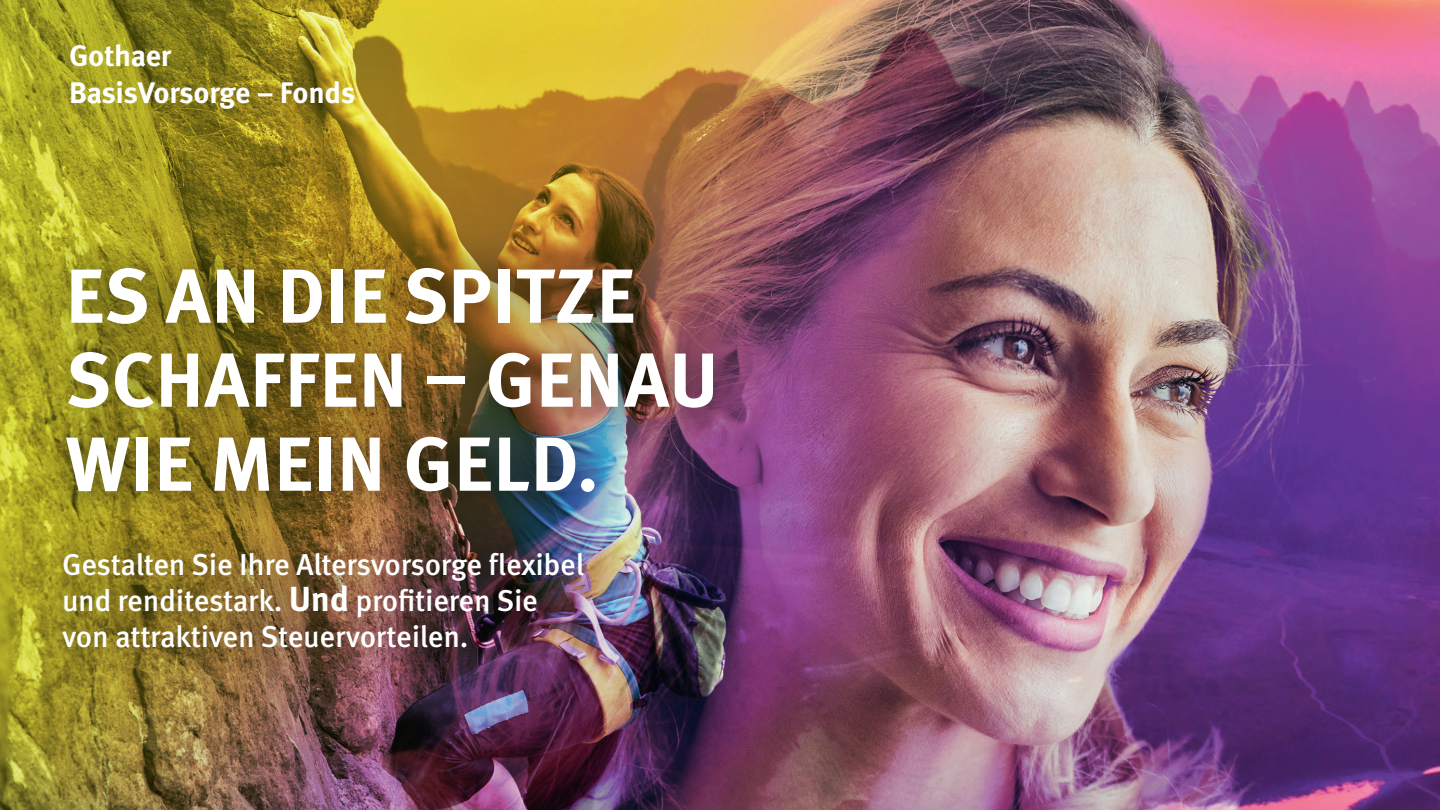
<style>
.page{position:relative;width:1440px;height:810px;background:#fff}
.page>*{position:absolute;margin:0;border:0;box-sizing:border-box;transform-origin:0 0}
.t1{font:700 76.5px/84px "Meta Pro";letter-spacing:.005em;color:#fff}
.t2{font:500 30.15px/36px "Meta Pro";letter-spacing:-.01em;color:#fff}
.t3{font:700 29.7px/37.1px "Meta Pro";letter-spacing:-.015em;color:#fff}
.s1{font-weight:700;font-size:34.8px}
</style>
<div class="page">
<img style="left:0;top:0;width:1440px;height:810px">
<div style="left:28px;top:228px;width:726px;height:304px;background:#030505;opacity:.75"></div>
<div style="left:24px;top:514px;width:598px;height:174px;background:#030505;opacity:.75"></div>
<p class="t3" style="left:69px;top:35px;width:288px">Gothaer<br>BasisVorsorge – Fonds</p>
<h1 class="t1" style="left:66px;top:249px;width:654px">ES AN DIE SPITZE<br>SCHAFFEN – GENAU<br>WIE MEIN GELD.</h1>
<p class="t2" style="left:62px;top:544px;width:524px">Gestalten Sie Ihre Altersvorsorge flexibel und renditestark. <span class="s1">Und</span> profitieren Sie von attraktiven Steuervorteilen.</p>
</div>
